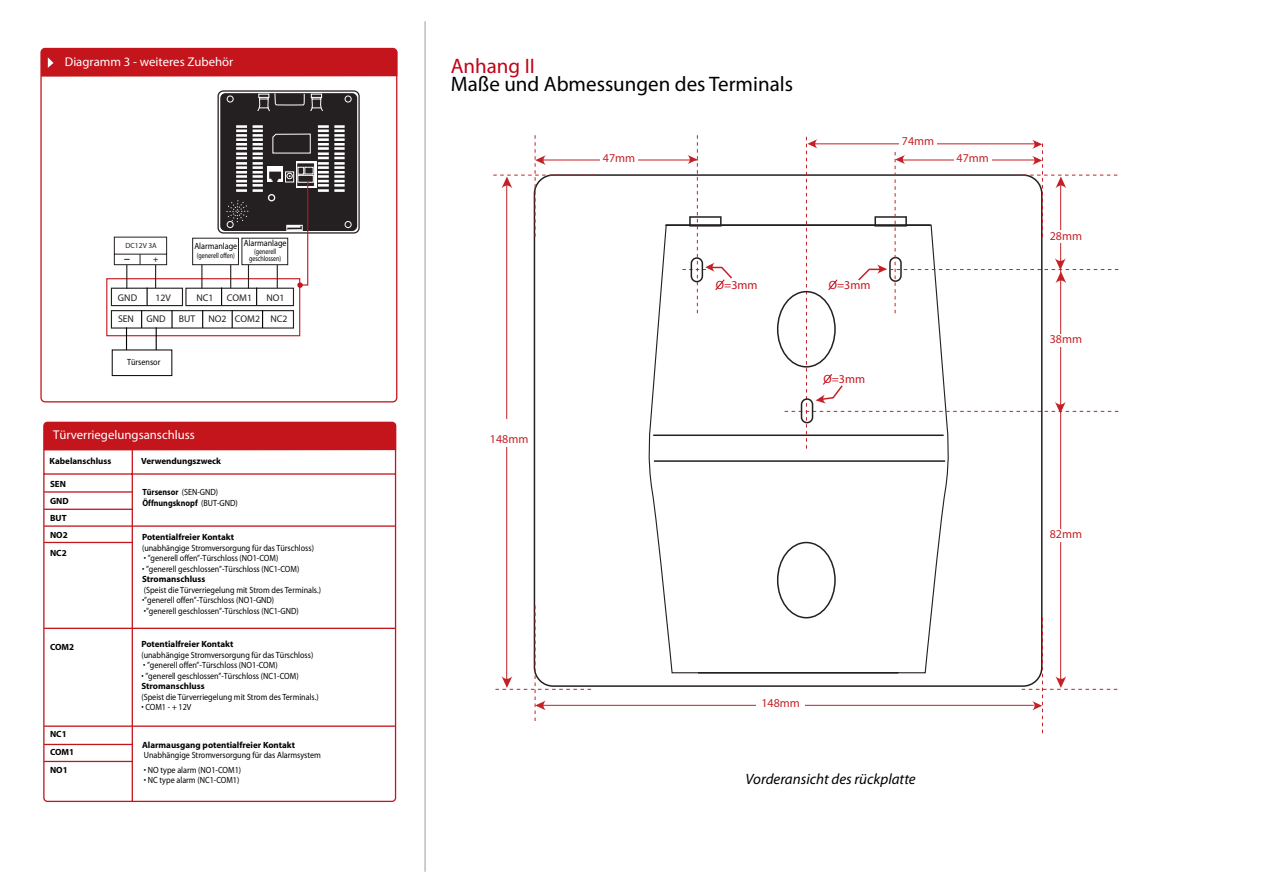
<style>
.page{position:relative;width:1263px;height:893px;background:#fff}
.page>*{position:absolute;margin:0;border:0;box-sizing:border-box;transform-origin:0 0}
.t1{font:21px "Myriad Pro";color:#000}
.t2{font:21px "Myriad Pro";color:#c00418}
.t3{font:italic 15px "Myriad Pro";color:#000}
.t4{font:12.75px "Myriad Pro";color:#fff}
.t5{font:12px "Myriad";color:#c42126}
.t6{font:12px "Myriad Pro";color:#c4141c}
.t7{font:9.75px "Myriad Pro";color:#241f21}
.t8{font:9px "Myriad";color:#000;scale:.9 1}
.t9{font:700 9px/17.2px "Myriad";color:#000}
.t10{font:700 9px/10.5px "Myriad";color:#000;scale:.9 1}
.t11{font:9px "Helvetica";color:#241f21}
.t12{font:7.5px/7.5px "Myriad";color:#000;text-align:center;scale:.8 1}
.t13{font:7.5px "Myriad Pro";color:#241f21}
.s1{font-weight:400}
</style>
<div class="page">
<hr style="left:425px;top:21px;width:1px;height:851px;background:#9c9d9f">
<svg style="left:533px;top:174px;width:510px;height:513px"></svg>
<hr style="left:541px;top:159px;width:157px;height:1px;background:#c42126">
<hr style="left:1060px;top:186px;width:1px;height:499px;background:#c42126">
<svg style="left:1022px;top:618px;width:95px;height:115px"></svg>
<hr style="left:541px;top:705px;width:493px;height:1px;background:#c42126">
<div style="left:600px;top:153px;width:38px;height:13px;background:#fff"></div>
<svg style="left:493px;top:135px;width:101px;height:102px"></svg>
<svg style="left:495px;top:605px;width:96px;height:116px"></svg>
<hr style="left:506px;top:186px;width:1px;height:499px;background:#c42126">
<div style="left:1047px;top:529px;width:38px;height:13px;background:#fff"></div>
<svg style="left:784px;top:137px;width:334px;height:312px"></svg>
<hr style="left:811px;top:143px;width:224px;height:1px;background:#c42126">
<div style="left:899px;top:136px;width:38px;height:12px;background:#fff"></div>
<svg style="left:682px;top:135px;width:52px;height:178px"></svg>
<div style="left:801px;top:398px;width:12px;height:25px;border:2px solid #241f21;border-radius:6px"></div>
<div style="left:691px;top:257px;width:12px;height:25px;border:2px solid #241f21;border-radius:6px"></div>
<div style="left:487px;top:419px;width:44px;height:28px;background:#fff"></div>
<div style="left:756px;top:698px;width:49px;height:17px;background:#fff"></div>
<div style="left:41px;top:48px;width:356px;height:29px;background:#c4141c"></div>
<div style="left:192px;top:238px;width:47px;height:27px;border:1px solid #241f21"></div>
<div style="left:220px;top:93px;width:137px;height:138px;background:#241f21;border-radius:5px"></div>
<div style="left:217px;top:90px;width:143px;height:144px;border:1px solid #241f21;border-radius:5px"></div>
<div style="left:111px;top:288px;width:72px;height:18px;border:1px solid #241f21"></div>
<div style="left:185px;top:288px;width:109px;height:18px;border:1px solid #241f21"></div>
<div style="left:111px;top:310px;width:183px;height:19px;border:1px solid #241f21"></div>
<svg style="left:202px;top:310px;width:1px;height:18px"></svg>
<div style="left:106px;top:278px;width:194px;height:58px;border:1px solid #c4141c"></div>
<svg style="left:201px;top:265px;width:1px;height:24px"></svg>
<svg style="left:221px;top:92px;width:131px;height:236px"></svg>
<div style="left:112px;top:350px;width:60px;height:26px;border:1px solid #000"></div>
<svg style="left:114px;top:236px;width:59px;height:114px"></svg>
<svg style="left:43px;top:421px;width:354px;height:381px"></svg>
<div style="left:44px;top:422px;width:352px;height:28px;background:#c4141c"></div>
<hr style="left:44px;top:525px;width:351px;height:2px;background:#c4141c">
<hr style="left:44px;top:628px;width:351px;height:1px;background:#c4141c">
<hr style="left:44px;top:725px;width:351px;height:2px;background:#c4141c">
<hr style="left:44px;top:491px;width:89px;height:2px;background:#c4141c">
<hr style="left:44px;top:509px;width:89px;height:1px;background:#c4141c">
<hr style="left:44px;top:542px;width:89px;height:1px;background:#c4141c">
<hr style="left:44px;top:744px;width:89px;height:1px;background:#c4141c">
<hr style="left:44px;top:761px;width:89px;height:1px;background:#c4141c">
<h3 class="t4" style="left:65px;top:54px;width:170px">Diagramm 3 - weiteres Zubehör</h3>
<p class="t13" style="left:126px;top:241px;width:33px">DC12V 3A</p>
<p class="t11" style="left:153px;top:253px;width:7px">+</p>
<p class="t8" style="left:244px;top:239px;width:49px">Alarmanlage</p>
<p class="t12" style="left:249px;top:248px;width:42px">(generell geschlossen)</p>
<p class="t8" style="left:194px;top:242px;width:49px">Alarmanlage</p>
<p class="t12" style="left:197px;top:252px;width:49px">(generell offen)</p>
<p class="t7" style="left:118px;top:291px;width:21px">GND</p>
<p class="t7" style="left:155px;top:291px;width:17px">12V</p>
<p class="t7" style="left:196px;top:291px;width:19px">NC1</p>
<p class="t7" style="left:227px;top:291px;width:27px">COM1</p>
<p class="t7" style="left:266px;top:291px;width:20px">NO1</p>
<p class="t7" style="left:118px;top:313px;width:18px">SEN</p>
<p class="t7" style="left:146px;top:313px;width:21px">GND</p>
<p class="t7" style="left:179px;top:313px;width:18px">BUT</p>
<p class="t7" style="left:208px;top:313px;width:81px">NO2 COM2 NC2</p>
<p class="t8" style="left:127px;top:357px;width:38px">Türsensor</p>
<h3 class="t4" style="left:53px;top:427px;width:143px">Türverriegelungsanschluss</h3>
<p class="t9" style="left:50px;top:453px;width:63px">Kabelanschluss</p>
<p class="t9" style="left:141px;top:453px;width:82px">Verwendungszweck</p>
<p class="t9" style="left:50px;top:475px;width:20px">SEN<br>GND<br>BUT<br>NO2<br>NC2</p>
<p class="t9" style="left:50px;top:639px;width:26px">COM2</p>
<p class="t10" style="left:142px;top:487px;width:107px">Türsensor <span class="s1">(SEN-GND)<br></span>Öffnungsknopf <span class="s1">(BUT-GND)</span></p>
<p class="t9" style="left:142px;top:529px;width:94px">Potentialfreier Kontakt</p>
<p class="t8" style="left:142px;top:543px;width:193px">(unabhängige Stromversorgung für das Türschloss)</p>
<p class="t8" style="left:144px;top:554px;width:151px">• ”generell offen”-Türschloss (NO1-COM)</p>
<p class="t8" style="left:142px;top:564px;width:176px">• ”generell geschlossen”-Türschloss (NC1-COM)</p>
<p class="t9" style="left:142px;top:571px;width:65px">Stromanschluss</p>
<p class="t8" style="left:144px;top:585px;width:199px">(Speist die Türverriegelung mit Strom des Terminals.)</p>
<p class="t8" style="left:142px;top:596px;width:148px">•”generell offen”-Türschloss (NO1-GND)</p>
<p class="t8" style="left:144px;top:606px;width:174px">•”generell geschlossen”-Türschloss (NC1-GND)</p>
<p class="t9" style="left:141px;top:636px;width:94px">Potentialfreier Kontakt</p>
<p class="t8" style="left:141px;top:650px;width:193px">(unabhängige Stromversorgung für das Türschloss)</p>
<p class="t8" style="left:143px;top:661px;width:151px">• ”generell offen”-Türschloss (NO1-COM)</p>
<p class="t8" style="left:141px;top:671px;width:176px">• ”generell geschlossen”-Türschloss (NC1-COM)</p>
<p class="t9" style="left:141px;top:678px;width:65px">Stromanschluss</p>
<p class="t8" style="left:141px;top:692px;width:199px">(Speist die Türverriegelung mit Strom des Terminals.)</p>
<p class="t8" style="left:141px;top:703px;width:57px">• COM1 - + 12V</p>
<p class="t9" style="left:50px;top:726px;width:26px;line-height:18px">NC1<br>COM1<br>NO1</p>
<p class="t9" style="left:142px;top:736px;width:154px">Alarmausgang potentialfreier Kontakt</p>
<p class="t8" style="left:144px;top:750px;width:198px">Unabhängige Stromversorgung für das Alarmsystem</p>
<p class="t8" style="left:144px;top:765px;width:110px">• NO type alarm (NO1-COM1)</p>
<p class="t8" style="left:144px;top:776px;width:108px">• NC type alarm (NC1-COM1)</p>
<h1 class="t2" style="left:451px;top:53px;width:86px">Anhang II</h1>
<h1 class="t1" style="left:451px;top:71px;width:344px">Maße und Abmessungen des Terminals</h1>
<h3 class="t5" style="left:603px;top:152px;width:34px">47mm</h3>
<h3 class="t5" style="left:902px;top:135px;width:34px">74mm</h3>
<h3 class="t5" style="left:956px;top:152px;width:34px">47mm</h3>
<h3 class="t5" style="left:490px;top:433px;width:40px">148mm</h3>
<h3 class="t6" style="left:716px;top:277px;width:43px">O=3mm</h3>
<h3 class="t6" style="left:829px;top:277px;width:43px">O=3mm</h3>
<h3 class="t6" style="left:823px;top:372px;width:43px">O=3mm</h3>
<h3 class="t5" style="left:1050px;top:230px;width:34px">28mm</h3>
<h3 class="t5" style="left:1050px;top:333px;width:34px">38mm</h3>
<h3 class="t5" style="left:1050px;top:528px;width:34px">82mm</h3>
<h3 class="t5" style="left:761px;top:697px;width:40px">148mm</h3>
<h2 class="t3" style="left:745px;top:770px;width:172px">Vorderansicht des rückplatte</h2>
</div>
